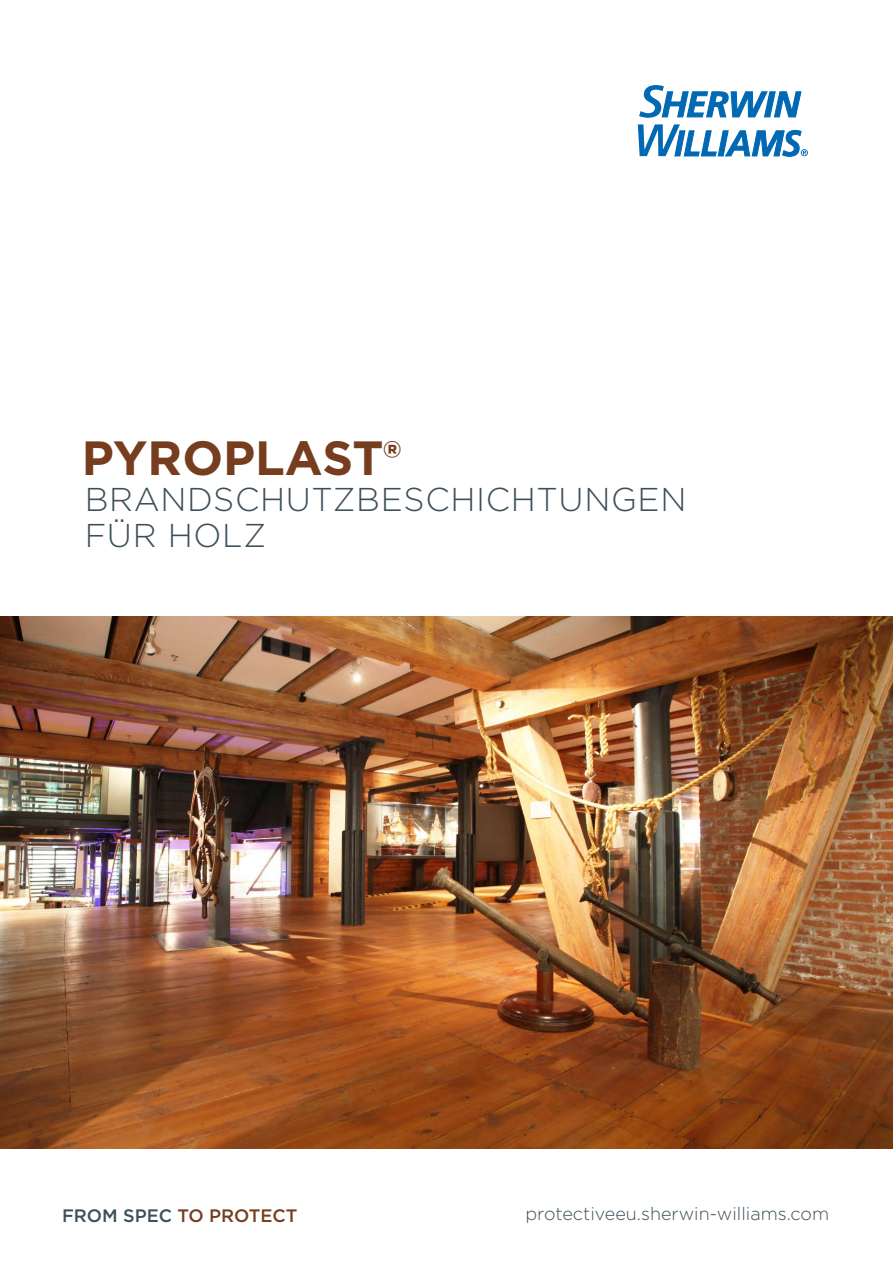
<style>
.page{position:relative;width:893px;height:1263px;background:#fff}
.page>*{position:absolute;margin:0;border:0;box-sizing:border-box;transform-origin:0 0}
.t1{font:700 48px "Gotham";color:#763d1f}
.t2{font:300 33px "Gotham";letter-spacing:.02em;color:#3d4f59}
.t3{font:300 18px "Gotham";color:#3d4f59}
.t4{font:500 18px "Gotham";color:#763d1f}
.s1{color:#3d4f59}
</style>
<div class="page">
<svg style="left:638px;top:85px;width:170px;height:72px"></svg>
<img style="left:0;top:617px;width:893px;height:531px">
<p class="t1" style="left:82px;top:426px;width:321px">PYROPLAST®</p>
<p class="t2" style="left:85px;top:479px;width:603px">BRANDSCHUTZBESCHICHTUNGEN</p>
<p class="t2" style="left:85px;top:515px;width:183px">FÜR HOLZ</p>
<p class="t4" style="left:62px;top:1203px;width:237px"><span class="s1">FROM SPEC</span> TO PROTECT</p>
<p class="t3" style="left:525px;top:1203px;width:305px">protectiveeu.sherwin-williams.com</p>
</div>
